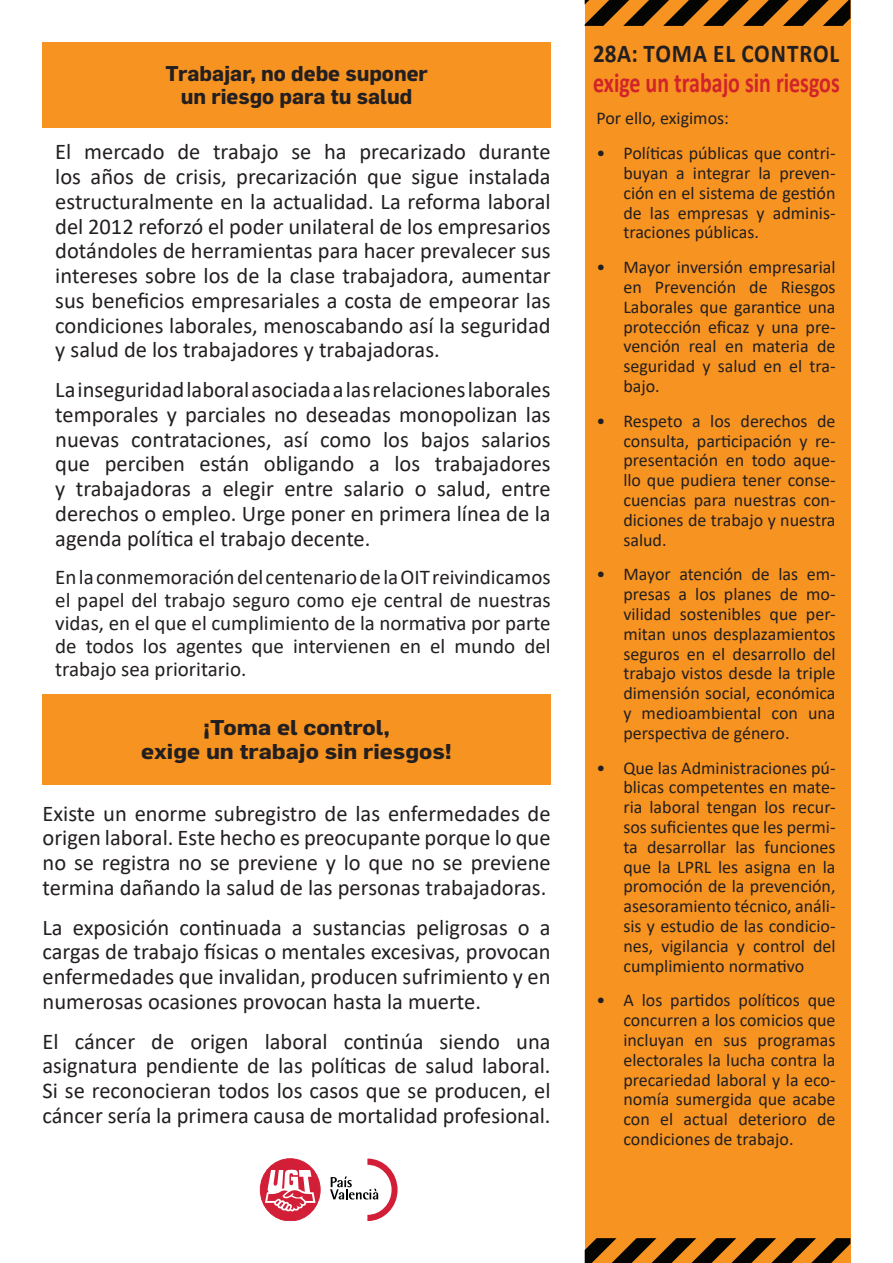
<style>
.page{position:relative;width:893px;height:1263px;background:#fff}
.page>*{position:absolute;margin:0;border:0;box-sizing:border-box;transform-origin:0 0}
.t1{font:700 28.05px "Calibri";color:#d1232a;scale:.78 1}
.t2{font:700 25.65px "Calibri";letter-spacing:.04em;color:#231f20;scale:.9 1}
.t3{font:22.5px/24.8px "Calibri";color:#231f20;text-align:justify}
.t4{font:21px/23.1px "Calibri";color:#231f20;text-align:justify}
.t5{font:700 21px/23.1px "Flama";color:#231f20;text-align:center}
.t6{font:700 21px/23.1px "Flama";color:#231f20;text-align:center;scale:1.1 1}
.t7{font:18px/19.8px "Calibri";color:#231f20;text-align:justify}
</style>
<div class="page">
<div style="left:585px;top:0;width:265px;height:167px;background:#f79321"></div>
<svg style="left:585px;top:0;width:265px;height:26px"></svg>
<div style="left:585px;top:1093px;width:265px;height:170px;background:#f79321"></div>
<svg style="left:585px;top:1238px;width:265px;height:25px"></svg>
<div style="left:585px;top:165px;width:265px;height:1036px;background:#f79321"></div>
<div style="left:43px;top:43px;width:508px;height:85px;background:#f79421"></div>
<svg style="left:259px;top:1158px;width:62px;height:62px"></svg>
<svg style="left:330px;top:1158px;width:68px;height:62px"></svg>
<div style="left:43px;top:694px;width:508px;height:91px;background:#f79421"></div>
<p class="t5" style="left:165px;top:61px;width:264px">Trabajar, no debe suponer un riesgo para tu salud</p>
<p class="t3" style="left:55px;top:139px;width:497px">El mercado de trabajo se ha precarizado durante los años de crisis, precarización que sigue instalada estructuralmente en la actualidad. La reforma laboral del 2012 reforzó el poder unilateral de los empresarios dotándoles de herramientas para hacer prevalecer sus intereses sobre los de la clase trabajadora, aumentar sus beneficios empresariales a costa de empeorar las condiciones laborales, menoscabando así la seguridad y salud de los trabajadores y trabajadoras.</p>
<p class="t3" style="left:55px;top:377px;width:497px">La inseguridad laboral asociada a las relaciones laborales temporales y parciales no deseadas monopolizan las nuevas contrataciones, así como los bajos salarios que perciben están obligando a los trabajadores y trabajadoras a elegir entre salario o salud, entre derechos o empleo. Urge poner en primera línea de la agenda política el trabajo decente.</p>
<p class="t4" style="left:55px;top:565px;width:497px">En la conmemoración del centenario de la OIT reivindicamos el papel del trabajo seguro como eje central de nuestras vidas, en el que el cumplimiento de la normativa por parte de todos los agentes que intervienen en el mundo del trabajo sea prioritario.</p>
<p class="t6" style="left:141px;top:716px;width:284px">¡Toma el control,<br>exige un trabajo sin riesgos!</p>
<p class="t3" style="left:43px;top:800px;width:510px">Existe un enorme subregistro de las enfermedades de origen laboral. Este hecho es preocupante porque lo que no se registra no se previene y lo que no se previene termina dañando la salud de las personas trabajadoras.</p>
<p class="t3" style="left:43px;top:914px;width:510px">La exposición continuada a sustancias peligrosas o a cargas de trabajo físicas o mentales excesivas, provocan enfermedades que invalidan, producen sufrimiento y en numerosas ocasiones provocan hasta la muerte.</p>
<p class="t3" style="left:43px;top:1028px;width:510px">El cáncer de origen laboral continúa siendo una asignatura pendiente de las políticas de salud laboral.<br>Si se reconocieran todos los casos que se producen, el cáncer sería la primera causa de mortalidad profesional.</p>
<p class="t2" style="left:593px;top:35px;width:275px">28a: Toma el control</p>
<p class="t1" style="left:593px;top:62px;width:318px">exige un trabajo sin riesgos</p>
<p class="t7" style="left:596px;top:108px;width:134px">Por ello, exigimos:</p>
<p class="t7" style="left:623px;top:143px;width:214px;text-indent:-27px">• Políticas públicas que contri&shy;buyan a integrar la preven&shy;ción en el sistema de gestión de las empresas y adminis&shy;traciones públicas.</p>
<p class="t7" style="left:623px;top:257px;width:214px;text-indent:-27px">• Mayor inversión empresarial en Prevención de Riesgos Laborales que garantice una protección eficaz y una pre&shy;vención real en materia de seguridad y salud en el tra&shy;bajo.</p>
<p class="t7" style="left:623px;top:410px;width:214px;text-indent:-27px">• Respeto a los derechos de consulta, participación y re&shy;presentación en todo aque&shy;llo que pudiera tener conse&shy;cuencias para nuestras con&shy;diciones de trabajo y nuestra salud.</p>
<p class="t7" style="left:623px;top:564px;width:214px;text-indent:-27px">• Mayor atención de las em&shy;presas a los planes de mo&shy;vilidad sostenibles que per&shy;mitan unos desplazamientos seguros en el desarrollo del trabajo vistos desde la triple dimensión social, económica y medioambiental con una perspectiva de género.</p>
<p class="t7" style="left:623px;top:757px;width:214px;text-indent:-27px">• Que las Administraciones pú&shy;blicas competentes en mate&shy;ria laboral tengan los recur&shy;sos suficientes que les permi&shy;ta desarrollar las funciones que la LPRL les asigna en la promoción de la prevención, asesoramiento técnico, análi&shy;sis y estudio de las condicio&shy;nes, vigilancia y control del cumplimiento normativo</p>
<p class="t7" style="left:623px;top:990px;width:214px;text-indent:-27px">• A los partidos políticos que concurren a los comicios que incluyan en sus programas electorales la lucha contra la precariedad laboral y la eco&shy;nomía sumergida que acabe con el actual deterioro de condiciones de trabajo.</p>
</div>
